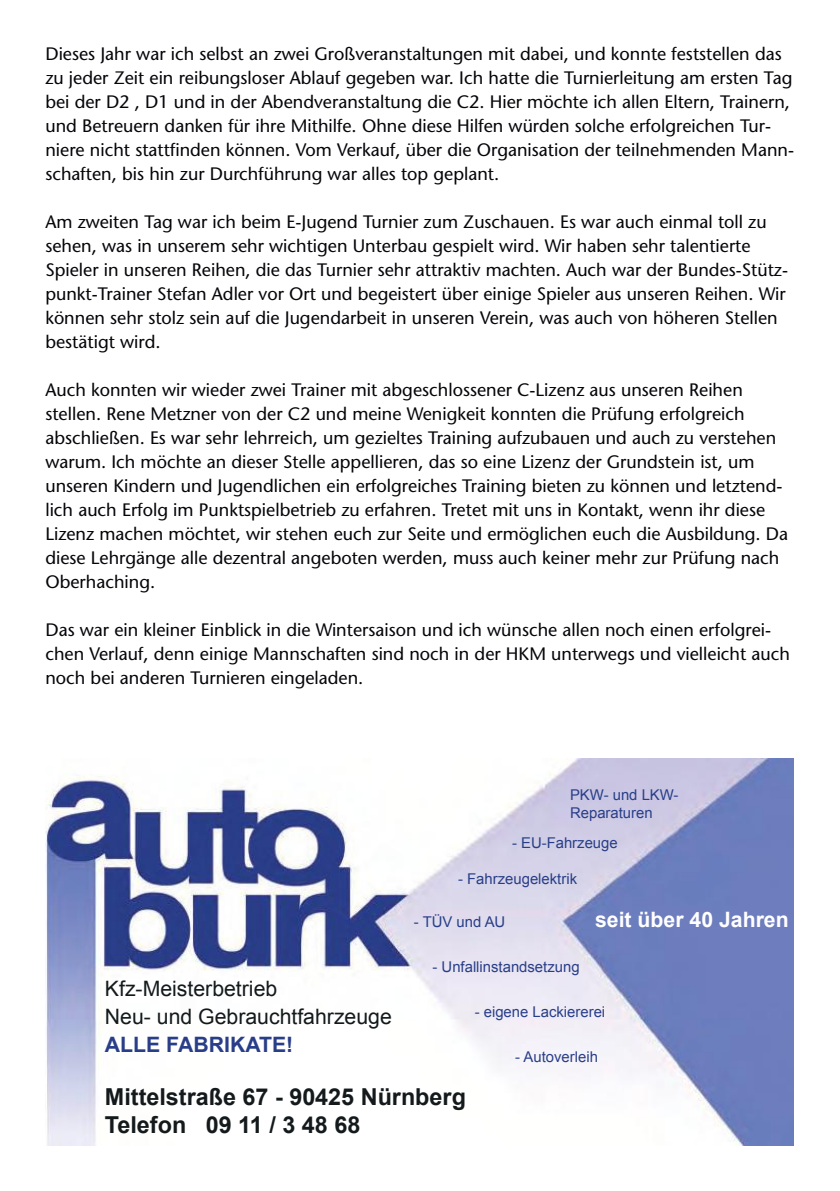
<style>
.page{position:relative;width:840px;height:1191px;background:#fff}
.page>*{position:absolute;margin:0;border:0;box-sizing:border-box;transform-origin:0 0}
.t1{font:700 23.4px/28px "Arial";color:#141a1c}
.t2{font:21.2px/27.6px "Arial";color:#141a1c}
.t3{font:700 21.2px "Arial";color:#fff}
.t4{font:700 21.2px "Arial";color:#293e88}
.t5{font:18px/24px "Stone Sans";color:#05050a}
.t6{font:14.8px/17.8px "Arial";color:#293e88}
</style>
<div class="page">
<img style="left:45px;top:759px;width:748px;height:386px">
<p class="t5" style="left:45px;top:41px;width:749px">Dieses Jahr war ich selbst an zwei Großveranstaltungen mit dabei, und konnte feststellen das zu jeder Zeit ein reibungsloser Ablauf gegeben war. Ich hatte die Turnierleitung am ersten Tag bei der D2 , D1 und in der Abendveranstaltung die C2. Hier möchte ich allen Eltern, Trainern, und Betreuern danken für ihre Mithilfe. Ohne diese Hilfen würden solche erfolgreichen Tur&shy;niere nicht stattfinden können. Vom Verkauf, über die Organisation der teilnehmenden Mann&shy;schaften, bis hin zur Durchführung war alles top geplant.</p>
<p class="t5" style="left:45px;top:209px;width:743px">Am zweiten Tag war ich beim E-Jugend Turnier zum Zuschauen. Es war auch einmal toll zu sehen, was in unserem sehr wichtigen Unterbau gespielt wird. Wir haben sehr talentierte Spieler in unseren Reihen, die das Turnier sehr attraktiv machten. Auch war der Bundes-Stütz&shy;punkt-Trainer Stefan Adler vor Ort und begeistert über einige Spieler aus unseren Reihen. Wir können sehr stolz sein auf die Jugendarbeit in unseren Verein, was auch von höheren Stellen bestätigt wird.</p>
<p class="t5" style="left:45px;top:377px;width:743px">Auch konnten wir wieder zwei Trainer mit abgeschlossener C-Lizenz aus unseren Reihen stellen. Rene Metzner von der C2 und meine Wenigkeit konnten die Prüfung erfolgreich abschließen. Es war sehr lehrreich, um gezieltes Training aufzubauen und auch zu verstehen warum. Ich möchte an dieser Stelle appellieren, das so eine Lizenz der Grundstein ist, um unseren Kindern und Jugendlichen ein erfolgreiches Training bieten zu können und letztend&shy;lich auch Erfolg im Punktspielbetrieb zu erfahren. Tretet mit uns in Kontakt, wenn ihr diese Lizenz machen möchtet, wir stehen euch zur Seite und ermöglichen euch die Ausbildung. Da diese Lehrgänge alle dezentral angeboten werden, muss auch keiner mehr zur Prüfung nach Oberhaching.</p>
<p class="t5" style="left:45px;top:617px;width:745px">Das war ein kleiner Einblick in die Wintersaison und ich wünsche allen noch einen erfolgrei&shy;chen Verlauf, denn einige Mannschaften sind noch in der HKM unterwegs und vielleicht auch noch bei anderen Turnieren eingeladen.</p>
<p class="t6" style="left:569px;top:786px;width:110px">PKW- und LKW-<br>Reparaturen</p>
<p class="t6" style="left:511px;top:834px;width:107px">- EU-Fahrzeuge</p>
<p class="t6" style="left:458px;top:870px;width:120px">- Fahrzeugelektrik</p>
<p class="t6" style="left:413px;top:913px;width:93px">- TÜV und AU</p>
<p class="t3" style="left:594px;top:906px;width:195px">seit über 40 Jahren</p>
<p class="t6" style="left:432px;top:958px;width:148px">- Unfallinstandsetzung</p>
<p class="t6" style="left:474px;top:1003px;width:132px">- eigene Lackiererei</p>
<p class="t6" style="left:515px;top:1048px;width:84px">- Autoverleih</p>
<p class="t2" style="left:105px;top:975px;width:288px">Kfz-Meisterbetrieb<br>Neu- und Gebrauchtfahrzeuge</p>
<p class="t4" style="left:105px;top:1030px;width:190px">ALLE FABRIKATE!</p>
<p class="t1" style="left:105px;top:1083px;width:362px">Mittelstraße 67 - 90425 Nürnberg<br>Telefon 09 11 / 3 48 68</p>
</div>
